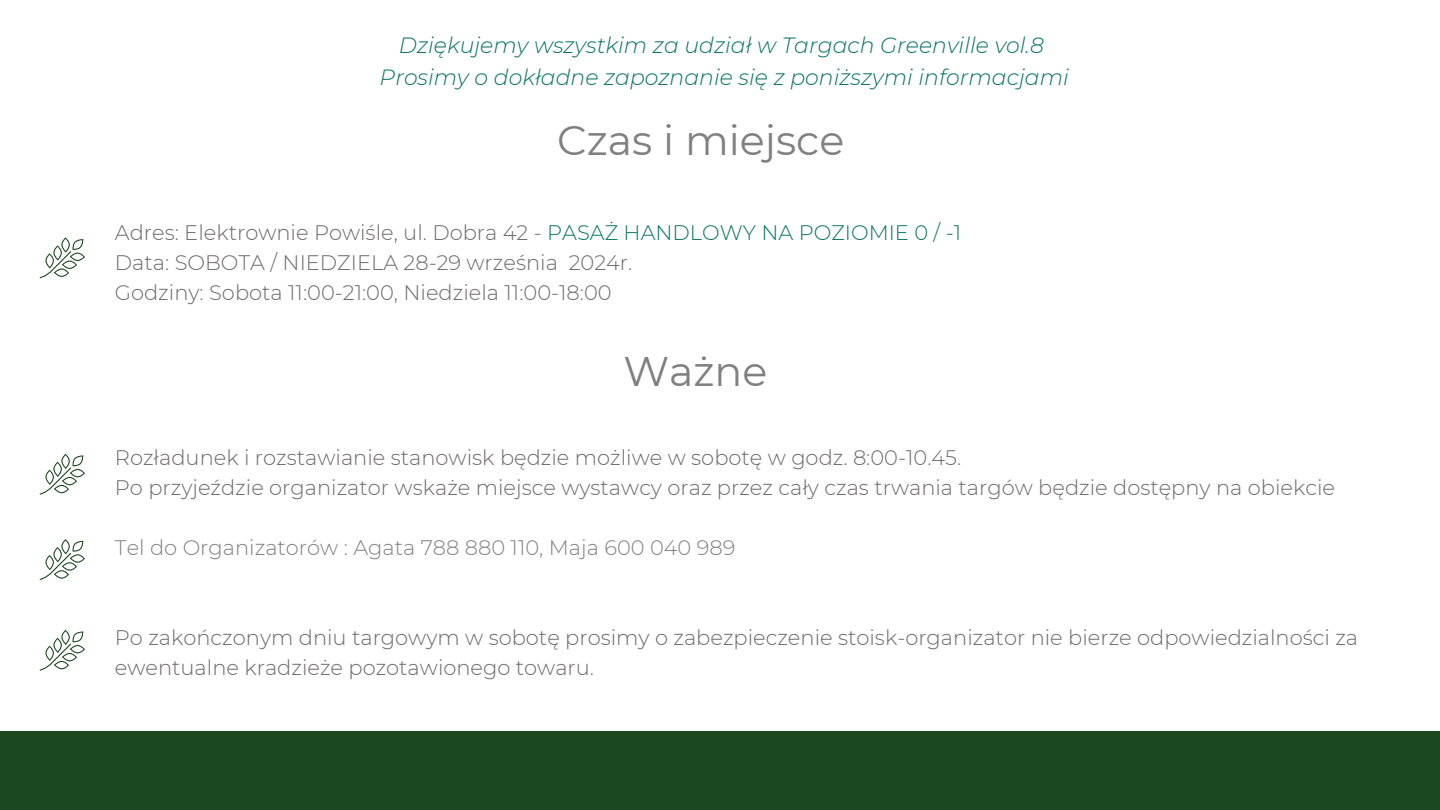
<style>
.page{position:relative;width:1440px;height:810px;background:#fff}
.page>*{position:absolute;margin:0;border:0;box-sizing:border-box;transform-origin:0 0}
.t1{font:41.2px "Montserrat";color:#808080}
.t2{font:italic 300 22px "Montserrat";color:#0b7468}
.t3{font:300 21px/30px "Montserrat";color:#6c6969}
.t4{font:300 21px "Montserrat";color:#808080}
.s1{color:#0b7468}
</style>
<div class="page">
<div style="left:0;top:731px;width:1440px;height:79px;background:#1c4820"></div>
<svg style="left:40px;top:237px;width:45px;height:41px"></svg>
<svg style="left:40px;top:454px;width:45px;height:41px"></svg>
<svg style="left:40px;top:539px;width:45px;height:41px"></svg>
<svg style="left:40px;top:630px;width:45px;height:41px"></svg>
<p class="t2" style="left:399px;top:32px;width:647px">Dziękujemy wszystkim za udział w Targach Greenville vol.8</p>
<h1 class="t2" style="left:380px;top:63px;width:691px">Prosimy o dokładne zapoznanie się z poniższymi informacjami</h1>
<p class="t1" style="left:557px;top:115px;width:289px">Czas i miejsce</p>
<p class="t3" style="left:115px;top:217px;width:848px">Adres: Elektrownie Powiśle, ul. Dobra 42 - <span class="s1">PASAŻ HANDLOWY NA POZIOMIE 0 / -1</span></p>
<p class="t3" style="left:115px;top:247px;width:519px">Data: SOBOTA / NIEDZIELA 28-29 września 2024r.</p>
<p class="t3" style="left:115px;top:277px;width:498px">Godziny: Sobota 11:00-21:00, Niedziela 11:00-18:00</p>
<p class="t1" style="left:623px;top:346px;width:146px">Ważne</p>
<p class="t3" style="left:115px;top:442px;width:848px">Rozładunek i rozstawianie stanowisk będzie możliwe w sobotę w godz. 8:00-10.45.</p>
<p class="t3" style="left:115px;top:472px;width:1222px">Po przyjeździe organizator wskaże miejsce wystawcy oraz przez cały czas trwania targów będzie dostępny na obiekcie</p>
<h1 class="t4" style="left:115px;top:535px;width:622px">Tel do Organizatorów : Agata 788 880 110, Maja 600 040 989</h1>
<p class="t3" style="left:115px;top:622px;width:1245px">Po zakończonym dniu targowym w sobotę prosimy o zabezpieczenie stoisk-organizator nie bierze odpowiedzialności za ewentualne kradzieże pozotawionego towaru.</p>
</div>
